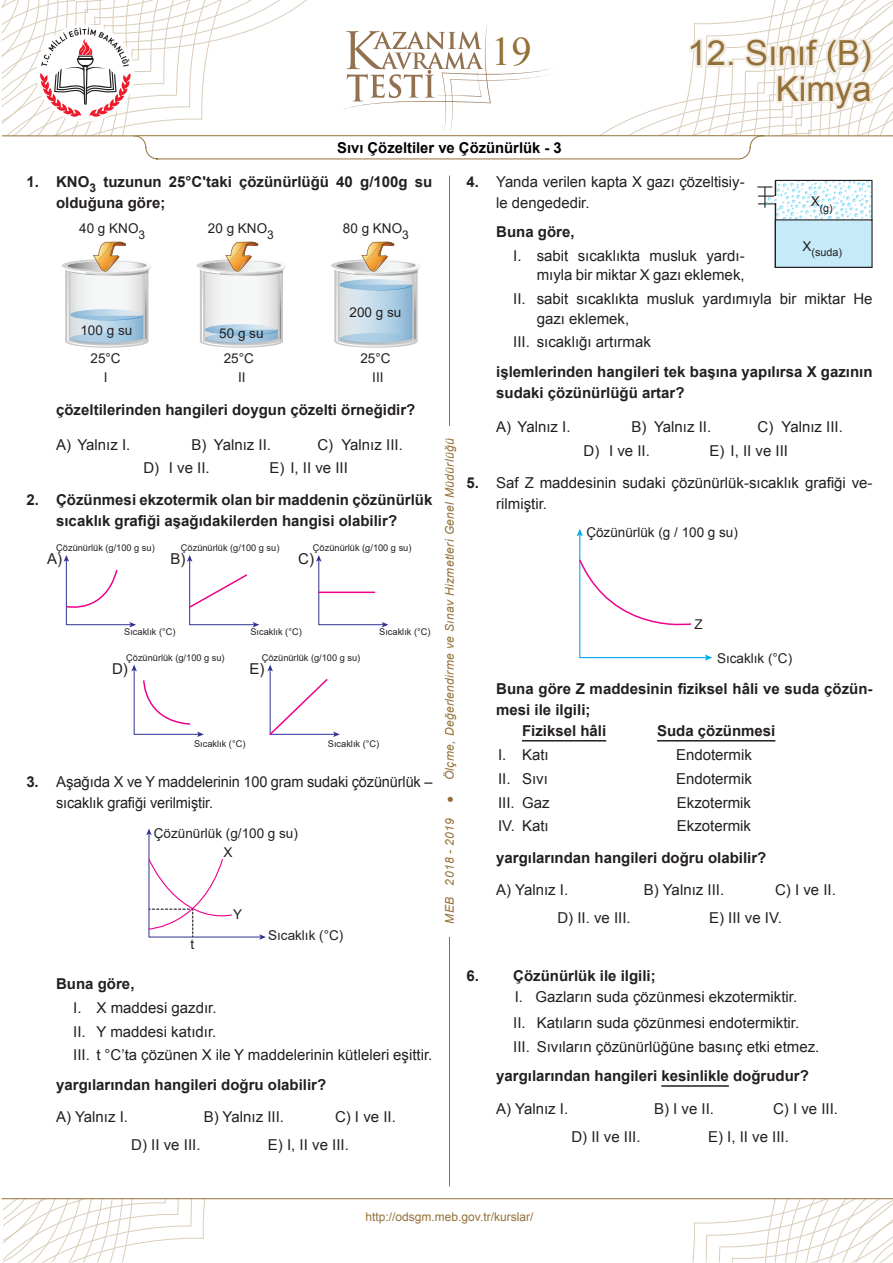
<style>
.page{position:relative;width:893px;height:1263px;background:#fff}
.page>*{position:absolute;margin:0;border:0;box-sizing:border-box;transform-origin:0 0}
.t1{font:40.5px "Times New Roman";color:#937138}
.t2{font:34.5px/36px "Arial";color:#937138;text-align:right}
.t3{font:15px/21px "Arial";color:#231f20}
.t4{font:700 15px/21px "Arial";color:#231f20}
.t5{font:700 15px "Arial";color:#000}
.t6{font:13.5px/18.9px "Arial";color:#231f20;text-align:center}
.t7{font:italic 12px "Arial";letter-spacing:.03em;color:#937138}
.t8{font:12px "Arial";color:#937138}
.t9{font:10.8px "Arial";color:#231f20}
.t10{font:9.3px "Arial";color:#231f20}
.s1{font-weight:700}
</style>
<div class="page">
<svg style="left:551px;top:1199px;width:342px;height:63px"></svg>
<svg style="left:3px;top:1199px;width:344px;height:63px"></svg>
<hr style="left:2px;top:1198px;width:891px;height:1px;background:#937138">
<svg style="left:2px;top:0;width:891px;height:159px"></svg>
<hr style="left:449px;top:176px;width:1px;height:1010px;background:#937138">
<div style="left:440px;top:426px;width:19px;height:510px;background:#fff"></div>
<svg style="left:62px;top:242px;width:90px;height:106px"></svg>
<svg style="left:196px;top:242px;width:90px;height:106px"></svg>
<svg style="left:331px;top:242px;width:90px;height:106px"></svg>
<svg style="left:316px;top:555px;width:72px;height:72px"></svg>
<svg style="left:64px;top:555px;width:72px;height:72px"></svg>
<svg style="left:131px;top:665px;width:73px;height:72px"></svg>
<svg style="left:267px;top:665px;width:73px;height:72px"></svg>
<hr style="left:319px;top:592px;width:56px;height:1px;background:#ed028c">
<svg style="left:187px;top:555px;width:72px;height:72px"></svg>
<svg style="left:146px;top:828px;width:120px;height:112px"></svg>
<hr style="left:522px;top:740px;width:84px;height:1px;background:#231f20">
<hr style="left:657px;top:740px;width:118px;height:1px;background:#231f20">
<hr style="left:661px;top:1085px;width:68px;height:2px;background:#231f20">
<svg style="left:757px;top:180px;width:116px;height:88px"></svg>
<svg style="left:765px;top:196px;width:13px;height:7px"></svg>
<svg style="left:577px;top:529px;width:135px;height:132px"></svg>
<h1 class="t1" style="left:491px;top:24px;width:42px">19</h1>
<h2 class="t2" style="left:688px;top:36px;width:186px">12. Sınıf (B)<br>Kimya</h2>
<p class="t5" style="left:337px;top:138px;width:226px">Sıvı Çözeltiler ve Çözünürlük - 3</p>
<p class="t4" style="left:56px;top:171px;width:378px;text-indent:-30px">1. KNO<sub>3</sub> tuzunun 25°C'taki çözünürlüğü 40 g/100g su olduğuna göre;</p>
<p class="t3" style="left:466px;top:171px;width:280px"><span class="s1">4.</span> Yanda verilen kapta X gazı çözeltisiy-</p>
<p class="t9" style="left:811px;top:201px;width:24px"><sup>X</sup>(g)</p>
<p class="t9" style="left:802px;top:245px;width:41px"><sup>X</sup>(suda)</p>
<p class="t3" style="left:496px;top:192px;width:95px">le dengededir.</p>
<p class="t4" style="left:496px;top:222px;width:80px">Buna göre,</p>
<p class="t3" style="left:513px;top:246px;width:233px;line-height:19.5px;text-align:right">I. sabit sıcaklıkta musluk yardı&shy;mıyla bir miktar X gazı eklemek,</p>
<p class="t3" style="left:537px;top:289px;width:337px;line-height:19.5px;text-indent:-23px">II. sabit sıcaklıkta musluk yardımıyla bir miktar He gazı eklemek,</p>
<p class="t3" style="left:513px;top:332px;width:139px">III. sıcaklığı artırmak</p>
<p class="t4" style="left:496px;top:361px;width:378px">işlemlerinden hangileri tek başına yapılırsa X gazının sudaki çözünürlüğü artar?</p>
<p class="t3" style="left:496px;top:417px;width:76px">A) Yalnız I.</p>
<p class="t3" style="left:631px;top:417px;width:81px">B) Yalnız II.</p>
<p class="t3" style="left:757px;top:417px;width:87px">C) Yalnız III.</p>
<p class="t3" style="left:583px;top:440px;width:68px">D) I ve II.</p>
<p class="t3" style="left:709px;top:440px;width:80px">E) I, II ve III</p>
<p class="t3" style="left:496px;top:472px;width:378px;text-indent:-30px"><span class="s1">5.</span> Saf Z maddesinin sudaki çözünürlük-sıcaklık grafiği ve&shy;rilmiştir.</p>
<p class="t6" style="left:79px;top:219px;width:67px">40 g KNO<sub>3</sub></p>
<p class="t6" style="left:208px;top:219px;width:67px">20 g KNO<sub>3</sub></p>
<p class="t6" style="left:343px;top:219px;width:67px">80 g KNO<sub>3</sub></p>
<p class="t6" style="left:350px;top:303px;width:53px">200 g su</p>
<p class="t6" style="left:80px;top:321px;width:53px">100 g su</p>
<p class="t6" style="left:219px;top:324px;width:46px">50 g su</p>
<p class="t6" style="left:91px;top:349px;width:32px">25°C</p>
<p class="t6" style="left:360px;top:349px;width:32px">25°C</p>
<p class="t6" style="left:224px;top:349px;width:32px">25°C</p>
<p class="t6" style="left:104px;top:368px;width:5px">I</p>
<p class="t6" style="left:238px;top:368px;width:9px">II</p>
<p class="t6" style="left:372px;top:368px;width:13px">III</p>
<p class="t4" style="left:56px;top:400px;width:361px">çözeltilerinden hangileri doygun çözelti örneğidir?</p>
<p class="t3" style="left:56px;top:434px;width:76px">A) Yalnız I.</p>
<p class="t3" style="left:191px;top:434px;width:81px">B) Yalnız II.</p>
<p class="t3" style="left:317px;top:434px;width:87px">C) Yalnız III.</p>
<p class="t3" style="left:143px;top:458px;width:68px">D) I ve II.</p>
<p class="t3" style="left:269px;top:458px;width:80px">E) I, II ve III</p>
<p class="t4" style="left:26px;top:490px;width:408px;text-align:center">2. Çözünmesi ekzotermik olan bir maddenin çözünürlük sıcaklık grafiği aşağıdakilerden hangisi olabilir?</p>
<p class="t3" style="left:47px;top:548px;width:17px">A)</p>
<p class="t3" style="left:171px;top:548px;width:16px">B)</p>
<p class="t3" style="left:298px;top:548px;width:17px">C)</p>
<p class="t7" style="left:442px;top:803px;width:366px;rotate:-90deg">● Ölçme, Değerlendirme ve Sınav Hizmetleri Genel Müdürlüğü</p>
<p class="t6" style="left:586px;top:523px;width:153px">Çözünürlük (g / 100 g su)</p>
<p class="t10" style="left:56px;top:541px;width:100px">Çözünürlük (g/100 g su)</p>
<p class="t10" style="left:181px;top:541px;width:100px">Çözünürlük (g/100 g su)</p>
<p class="t10" style="left:313px;top:541px;width:100px">Çözünürlük (g/100 g su)</p>
<p class="t6" style="left:695px;top:615px;width:10px">Z</p>
<p class="t10" style="left:124px;top:625px;width:53px">Sıcaklık (°C)</p>
<p class="t10" style="left:250px;top:625px;width:53px">Sıcaklık (°C)</p>
<p class="t10" style="left:379px;top:625px;width:53px">Sıcaklık (°C)</p>
<p class="t6" style="left:717px;top:648px;width:77px">Sıcaklık (°C)</p>
<p class="t4" style="left:496px;top:678px;width:378px">Buna göre Z maddesinin fiziksel hâli ve suda çözün-</p>
<p class="t4" style="left:496px;top:699px;width:96px">mesi ile ilgili;</p>
<p class="t4" style="left:522px;top:721px;width:86px">Fiziksel hâli</p>
<p class="t4" style="left:657px;top:721px;width:120px">Suda çözünmesi</p>
<p class="t3" style="left:498px;top:744px;width:52px">I. Katı</p>
<p class="t3" style="left:676px;top:744px;width:77px">Endotermik</p>
<p class="t3" style="left:498px;top:768px;width:51px">II. Sıvı</p>
<p class="t3" style="left:676px;top:768px;width:77px">Endotermik</p>
<p class="t3" style="left:498px;top:792px;width:53px">III. Gaz</p>
<p class="t3" style="left:677px;top:792px;width:76px">Ekzotermik</p>
<p class="t3" style="left:498px;top:816px;width:52px">IV. Katı</p>
<p class="t3" style="left:677px;top:816px;width:76px">Ekzotermik</p>
<p class="t4" style="left:496px;top:847px;width:272px">yargılarından hangileri doğru olabilir?</p>
<p class="t3" style="left:496px;top:879px;width:73px">A) Yalnız I.</p>
<p class="t3" style="left:644px;top:879px;width:82px">B) Yalnız III.</p>
<p class="t3" style="left:775px;top:879px;width:62px">C) I ve II.</p>
<p class="t3" style="left:557px;top:907px;width:75px">D) II. ve III.</p>
<p class="t3" style="left:709px;top:907px;width:74px">E) III ve IV.</p>
<p class="t10" style="left:126px;top:652px;width:100px">Çözünürlük (g/100 g su)</p>
<p class="t10" style="left:262px;top:652px;width:100px">Çözünürlük (g/100 g su)</p>
<p class="t3" style="left:112px;top:658px;width:17px">D)</p>
<p class="t3" style="left:250px;top:658px;width:16px">E)</p>
<p class="t10" style="left:194px;top:737px;width:53px">Sıcaklık (°C)</p>
<p class="t10" style="left:328px;top:737px;width:53px">Sıcaklık (°C)</p>
<p class="t3" style="left:56px;top:772px;width:378px;text-indent:-30px"><span class="s1">3.</span> Aşağıda X ve Y maddelerinin 100 gram sudaki çözünürlük – sıcaklık grafiği verilmiştir.</p>
<p class="t7" style="left:442px;top:924px;width:107px;rotate:-90deg">MEB 2018 - 2019</p>
<p class="t6" style="left:154px;top:824px;width:146px">Çözünürlük (g/100 g su)<br>X</p>
<p class="t6" style="left:233px;top:904px;width:11px">Y</p>
<p class="t6" style="left:190px;top:934px;width:5px">t</p>
<p class="t6" style="left:268px;top:925px;width:77px">Sıcaklık (°C)</p>
<p class="t4" style="left:56px;top:974px;width:80px">Buna göre,</p>
<p class="t3" style="left:73px;top:996px;width:361px;line-height:23.7px">I. X maddesi gazdır.<br>II. Y maddesi katıdır.<br>III. t °C’ta çözünen X ile Y maddelerinin kütleleri eşittir.</p>
<p class="t4" style="left:56px;top:1074px;width:272px">yargılarından hangileri doğru olabilir?</p>
<p class="t3" style="left:56px;top:1106px;width:73px">A) Yalnız I.</p>
<p class="t3" style="left:204px;top:1106px;width:82px">B) Yalnız III.</p>
<p class="t3" style="left:335px;top:1106px;width:62px">C) I ve II.</p>
<p class="t3" style="left:131px;top:1134px;width:71px">D) II ve III.</p>
<p class="t3" style="left:268px;top:1134px;width:82px">E) I, II ve III.</p>
<p class="t4" style="left:466px;top:965px;width:191px">6. Çözünürlük ile ilgili;</p>
<p class="t3" style="left:513px;top:984px;width:288px;line-height:25.8px">I. Gazların suda çözünmesi ekzotermiktir.<br>II. Katıların suda çözünmesi endotermiktir.</p>
<p class="t3" style="left:513px;top:1036px;width:308px">III. Sıvıların çözünürlüğüne basınç etki etmez.</p>
<p class="t4" style="left:496px;top:1066px;width:314px">yargılarından hangileri kesinlikle doğrudur?</p>
<p class="t3" style="left:496px;top:1098px;width:73px">A) Yalnız I.</p>
<p class="t3" style="left:654px;top:1098px;width:62px">B) I ve II.</p>
<p class="t3" style="left:773px;top:1098px;width:67px">C) I ve III.</p>
<p class="t3" style="left:571px;top:1126px;width:71px">D) II ve III.</p>
<p class="t3" style="left:708px;top:1126px;width:82px">E) I, II ve III.</p>
<p class="t8" style="left:366px;top:1208px;width:169px">http://odsgm.meb.gov.tr/kurslar/</p>
</div>
